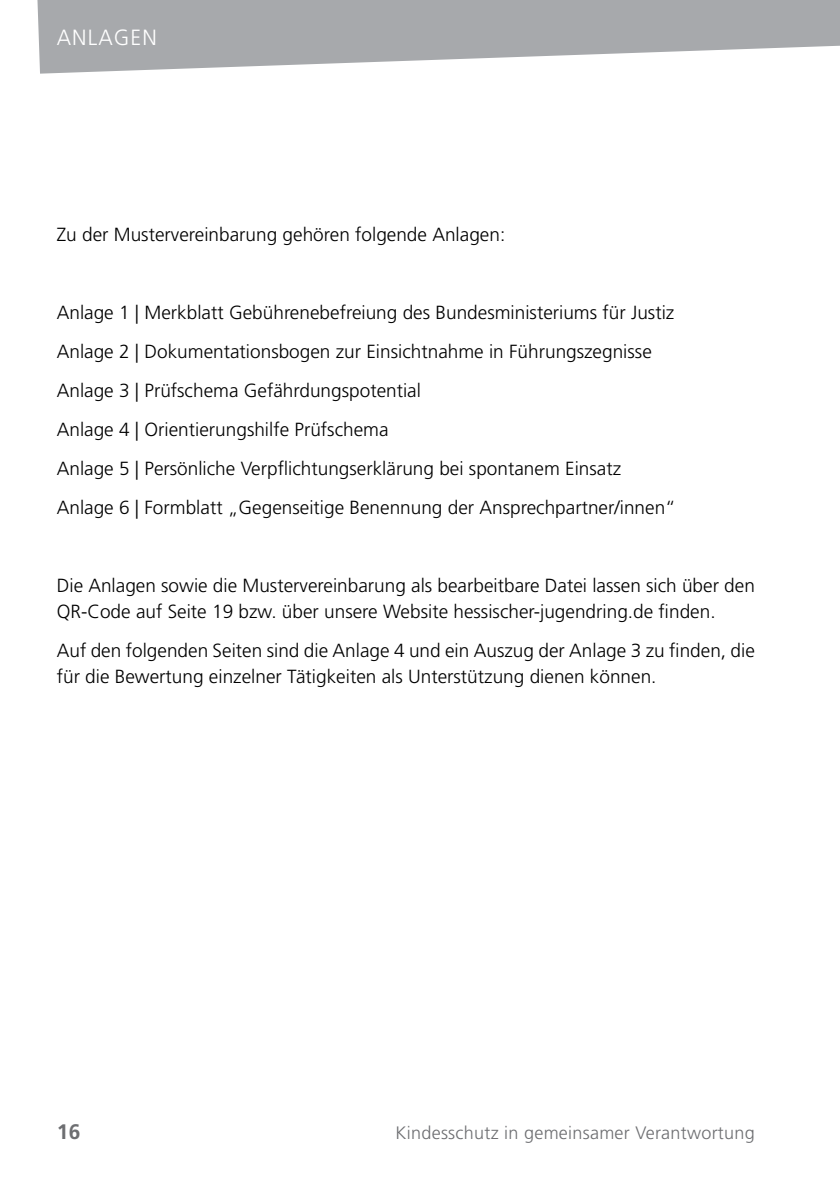
<style>
.page{position:relative;width:840px;height:1191px;background:#fff}
.page>*{position:absolute;margin:0;border:0;box-sizing:border-box;transform-origin:0 0}
.t1{font:300 22px "Frutiger LT Std";color:#fff}
.t2{font:700 21px "Frutiger LT Std";color:#6d6e71}
.t3{font:300 19px/39px "Frutiger LT Std";color:#000}
.t4{font:300 18px "Frutiger LT Std";letter-spacing:.015em;color:#6d6e71}
</style>
<div class="page">
<svg style="left:37px;top:0;width:802px;height:74px;fill:#a7a9ac"></svg>
<p class="t1" style="left:57px;top:25px;width:16px">anlag</p>
<p class="t1" style="left:130px;top:25px;width:24px">en</p>
<p class="t3" style="left:57px;top:215px;width:450px">Zu der Mustervereinbarung gehören folgende Anlagen:</p>
<p class="t3" style="left:57px;top:293px;width:620px">Anlage 1 | Merkblatt Gebührenebefreiung des Bundesministeriums für Justiz Anlage 2 | Dokumentationsbogen zur Einsichtnahme in Führungszegnisse Anlage 3 | Prüfschema Gefährdungspotential<br>Anlage 4 | Orientierungshilfe Prüfschema<br>Anlage 5 | Persönliche Verpflichtungserklärung bei spontanem Einsatz Anlage 6 | Formblatt „Gegenseitige Benennung der Ansprechpartner/innen“</p>
<p class="t3" style="left:57px;top:573px;width:699px;line-height:26px">Die Anlagen sowie die Mustervereinbarung als bearbeitbare Datei lassen sich über den<br>QR-Code auf Seite 19 bzw. über unsere Website hessischer-jugendring.de finden.</p>
<p class="t3" style="left:57px;top:638px;width:699px;line-height:26px">Auf den folgenden Seiten sind die Anlage 4 und ein Auszug der Anlage 3 zu finden, die für die Bewertung einzelner Tätigkeiten als U nterstützung dienen können.</p>
<p class="t2" style="left:57px;top:1119px;width:25px">16</p>
<p class="t4" style="left:395px;top:1122px;width:360px">Kindesschutz in gemeinsamer Verantwortung</p>
</div>
